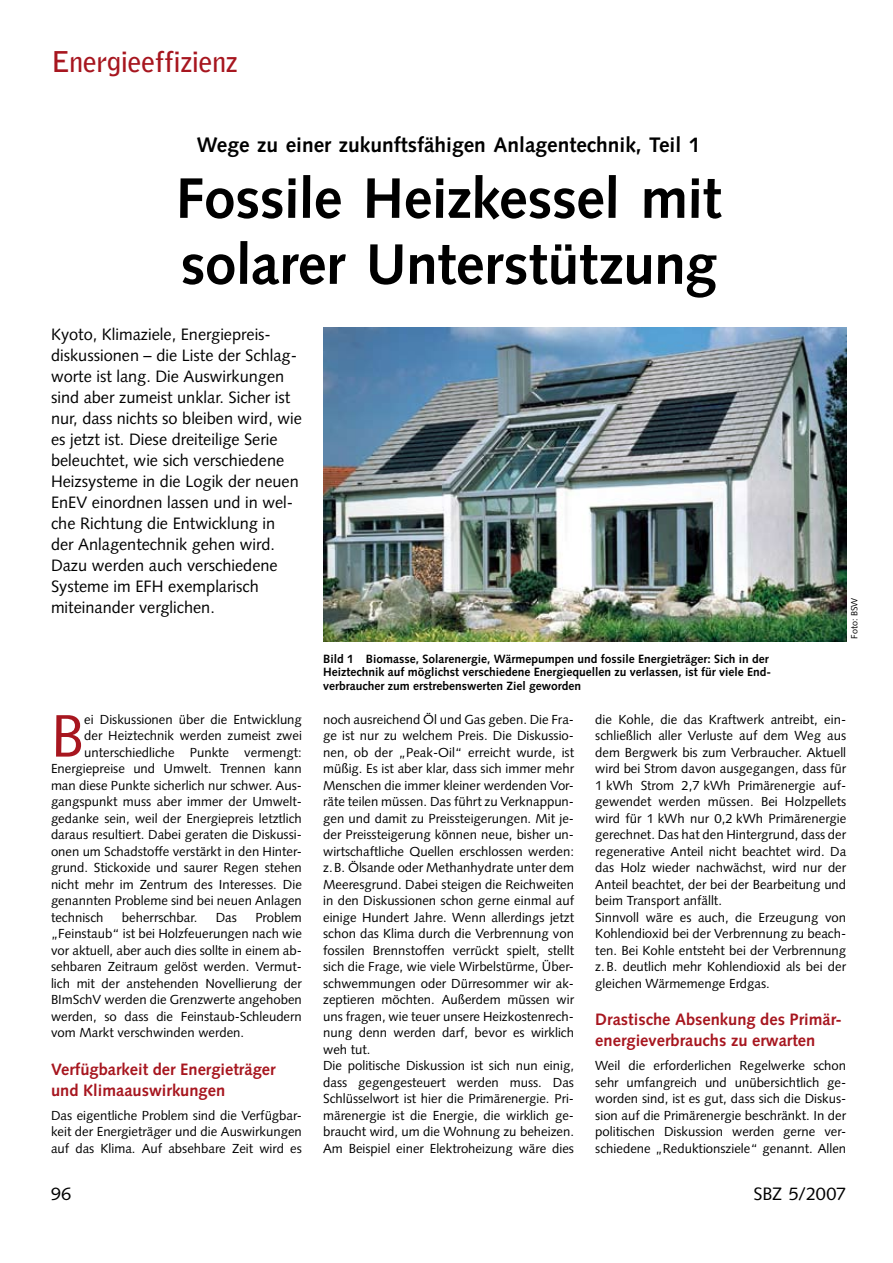
<style>
.page{position:relative;width:893px;height:1263px;background:#fff}
.page>*{position:absolute;margin:0;border:0;box-sizing:border-box;transform-origin:0 0}
.t1{font:59.85px "Syntax LT Std";color:#a7161f}
.t2{font:700 57px/66px "Syntax LT Std";letter-spacing:-.01em;color:#000}
.t3{font:700 28.5px "Bell Gothic Std";letter-spacing:-.03em;color:#a7161f}
.t4{font:700 21px "Syntax LT Std";color:#000}
.t5{font:18px "Syntax LT Std";letter-spacing:-.005em;color:#000}
.t6{font:16.5px/21px "Syntax LT Std";color:#000}
.t7{font:700 16.5px/21px "Syntax LT Std";color:#a7161f}
.t8{font:13.2px/16.5px "Syntax LT Std";color:#000;text-align:justify}
.t9{font:700 12px/13.5px "Syntax LT Std";color:#000}
.t10{font:9px "Syntax LT Std";color:#000}
</style>
<div class="page">
<img style="left:323px;top:328px;width:523px;height:313px">
<h3 class="t3" style="left:51px;top:45px;width:189px">Energieeffizienz</h3>
<h3 class="t4" style="left:197px;top:133px;width:505px">Wege zu einer zukunftsfähigen Anlagentechnik, Teil 1</h3>
<h2 class="t2" style="left:176px;top:166px;width:547px">Fossile Heizkessel mit solarer Unterstützung</h2>
<p class="t6" style="left:51px;top:324px;width:252px">Kyoto, Klimaziele, Energiepreis&shy;diskussionen – die Liste der Schlag&shy;worte ist lang. Die Auswirkungen sind aber zumeist unklar. Sicher ist nur, dass nichts so bleiben wird, wie es jetzt ist. Diese dreiteilige Serie beleuchtet, wie sich verschiedene Heizsysteme in die Logik der neuen EnEV einordnen lassen und in wel&shy;che Richtung die Entwicklung in der Anlagentechnik gehen wird.<br>Dazu werden auch verschiedene Systeme im EFH exemplarisch miteinander verglichen.</p>
<p class="t9" style="left:323px;top:652px;width:450px">Bild 1 Biomasse, Solarenergie, Wärmepumpen und fossile Energieträger: Sich in der<br>Heiztechnik auf möglichst verschiedene Energiequellen zu verlassen, ist für viele End&shy;verbraucher zum erstrebenswerten Ziel geworden</p>
<p class="t10" style="left:849px;top:639px;width:43px;rotate:-90deg">Foto: BSW</p>
<h1 class="t1" style="left:51px;top:700px;width:35px">B</h1>
<p class="t8" style="left:84px;top:711px;width:219px">ei Diskussionen über die Entwicklung</p>
<p class="t8" style="left:84px;top:727px;width:219px">der Heiztechnik werden zumeist zwei</p>
<p class="t8" style="left:84px;top:744px;width:219px">unterschiedliche Punkte vermengt:</p>
<p class="t8" style="left:51px;top:760px;width:252px">Ener-giepreise und Umwelt. Trennen kann</p>
<p class="t8" style="left:51px;top:777px;width:252px">man diese Punkte sicherlich nur schwer. Aus-</p>
<p class="t8" style="left:51px;top:793px;width:252px">gangspunkt muss aber immer der Umwelt-</p>
<p class="t8" style="left:51px;top:810px;width:252px">gedanke sein, weil der Energiepreis letztlich</p>
<p class="t8" style="left:51px;top:826px;width:252px">daraus resultiert. Dabei geraten die Diskussi-</p>
<p class="t8" style="left:51px;top:843px;width:252px">onen um Schadstoffe verstärkt in den Hinter-</p>
<p class="t8" style="left:51px;top:859px;width:252px">grund. Stickoxide und saurer Regen stehen</p>
<p class="t8" style="left:51px;top:876px;width:252px">nicht mehr im Zentrum des Interesses. Die</p>
<p class="t8" style="left:51px;top:892px;width:252px">genannten Probleme sind bei neuen Anlagen</p>
<p class="t8" style="left:51px;top:909px;width:54px">technisch</p>
<p class="t8" style="left:122px;top:909px;width:77px">beherrschbar.</p>
<p class="t8" style="left:216px;top:909px;width:23px">Das</p>
<p class="t8" style="left:51px;top:909px;width:252px;text-indent:204px">Problem „Feinstaub“ ist bei Holzfeuerungen nach wie vor aktuell, aber auch dies sollte in einem ab&shy;sehbaren Zeitraum gelöst werden. Vermut&shy;lich mit der anstehenden Novellierung der BImSchV werden die Grenzwerte angehoben werden, so dass die Feinstaub-Schleudern vom Markt verschwinden werden.</p>
<p class="t7" style="left:51px;top:1058px;width:226px">Verfügbarkeit der Energieträger und Klimaauswirkungen</p>
<p class="t8" style="left:51px;top:1107px;width:252px">Das eigentliche Problem sind die Verfügbar&shy;keit der Energieträger und die Auswirkungen auf das Klima. Auf absehbare Zeit wird es</p>
<p class="t8" style="left:323px;top:711px;width:252px;text-align:left">noch ausreichend Öl und Gas geben. Die Fra&shy;ge ist nur zu welchem Preis. Die Diskussio&shy;nen, ob der „Peak-Oil“ erreicht wurde, ist müßig. Es ist aber klar, dass sich immer mehr Menschen die immer kleiner werdenden Vor&shy;räte teilen müssen. Das führt zu Verknappun&shy;gen und damit zu Preissteigerungen. Mit je&shy;der Preissteigerung können neue, bisher un&shy;wirtschaftliche Quellen erschlossen werden: z.B. Ölsande oder Methanhydrate unter dem Meeresgrund. Dabei steigen die Reichweiten in den Diskussionen schon gerne einmal auf einige Hundert Jahre. Wenn allerdings jetzt schon das Klima durch die Verbrennung von fossilen Brennstoffen verrückt spielt, stellt sich die Frage, wie viele Wirbelstürme, Über&shy;schwemmungen oder Dürresommer wir ak&shy;zeptieren möchten. Außerdem müssen wir uns fragen, wie teuer unsere Heizkostenrech&shy;nung denn werden darf, bevor es wirklich weh tut.<br>Die politische Diskussion ist sich nun einig, dass gegengesteuert werden muss. Das Schlüsselwort ist hier die Primärenergie. Pri&shy;märenergie ist die Energie, die wirklich ge&shy;braucht wird, um die Wohnung zu beheizen.<br>Am Beispiel einer Elektroheizung wäre dies</p>
<p class="t8" style="left:595px;top:711px;width:252px;text-align:left">die Kohle, die das Kraftwerk antreibt, ein&shy;schließlich aller Verluste auf dem Weg aus dem Bergwerk bis zum Verbraucher. Aktuell wird bei Strom davon ausgegangen, dass für 1 kWh Strom 2,7 kWh Primärenergie auf&shy;gewendet werden müssen. Bei Holzpellets wird für 1 kWh nur 0,2 kWh Primärenergie gerechnet. Das hat den Hintergrund, dass der regenerative Anteil nicht beachtet wird. Da das Holz wieder nachwächst, wird nur der Anteil beachtet, der bei der Bearbeitung und beim Transport anfällt.<br>Sinnvoll wäre es auch, die Erzeugung von Kohlendioxid bei der Verbrennung zu beach&shy;ten. Bei Kohle entsteht bei der Verbrennung z.B. deutlich mehr Kohlendioxid als bei der gleichen Wärmemenge Erdgas.</p>
<p class="t7" style="left:595px;top:1009px;width:248px">Drastische Absenkung des Primär&shy;energieverbrauchs zu erwarten</p>
<p class="t8" style="left:595px;top:1057px;width:252px">Weil die erforderlichen Regelwerke schon sehr umfangreich und unübersichtlich ge&shy;worden sind, ist es gut, dass sich die Diskus&shy;sion auf die Primärenergie beschränkt. In der politischen Diskussion werden gerne ver&shy;schiedene „Reduktionsziele“ genannt. Allen</p>
<h3 class="t5" style="left:51px;top:1183px;width:22px">96</h3>
<h3 class="t5" style="left:753px;top:1183px;width:94px">SBZ 5/2007</h3>
</div>
